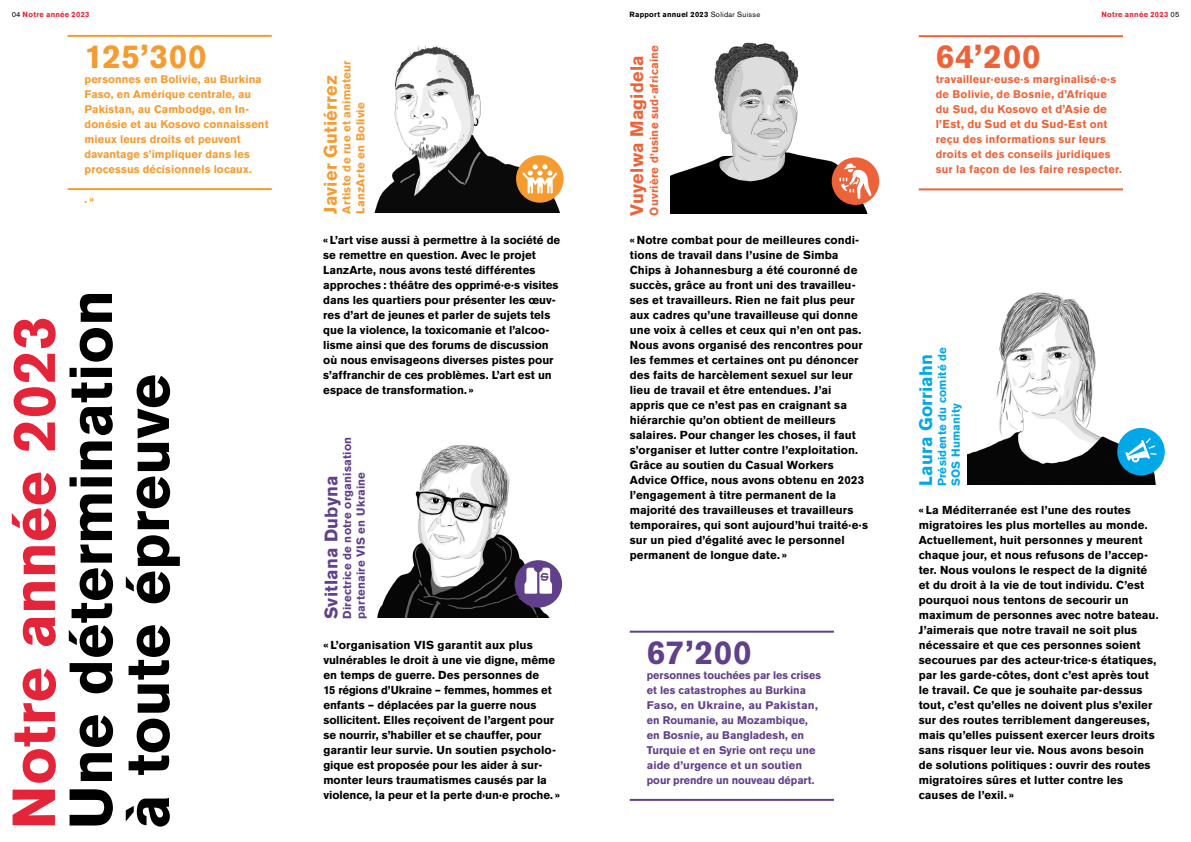
<style>
.page{position:relative;width:1191px;height:842px;background:#fff}
.page>*{position:absolute;margin:0;border:0;box-sizing:border-box;transform-origin:0 0}
.t1{font:700 60px/57px "Akzidenz Grotesk BE";letter-spacing:.005em;color:#000001}
.t2{font:700 60px "Akzidenz Grotesk BE";letter-spacing:.005em;color:#e42439}
.t3{font:700 33px "Akzidenz Grotesk BE";letter-spacing:.02em;color:#f69b30}
.t4{font:700 33px "Akzidenz Grotesk BE";color:#60408b}
.t5{font:700 33px "Akzidenz Grotesk BE";color:#ed6339}
.t6{font:700 18px "Akzidenz Grotesk BE";letter-spacing:.015em;color:#f69b30}
.t7{font:700 18px "Akzidenz Grotesk BE";letter-spacing:.015em;color:#ed6339}
.t8{font:700 18px "Akzidenz Grotesk BE";letter-spacing:.01em;color:#60408b}
.t9{font:700 18px "Akzidenz Grotesk BE";letter-spacing:.01em;color:#00a8e8}
.t10{font:700 11.5px/15px "Akzidenz Grotesk BE";letter-spacing:.005em;color:#000001}
.t11{font:700 11.5px "Akzidenz Grotesk BE";letter-spacing:.015em;color:#ed6339}
.t12{font:700 11.5px/13.8px "Akzidenz Grotesk BE";letter-spacing:.015em;color:#60408b}
.t13{font:700 11.5px/13.8px "Akzidenz Grotesk BE";letter-spacing:.02em;color:#f69b30}
.t14{font:700 11.5px/13.8px "Akzidenz Grotesk BE";letter-spacing:.02em;color:#00a8e8}
.t15{font:700 11px/15px "Akzidenz Grotesk BE";letter-spacing:.005em;color:#60408b}
.t16{font:700 11px/15px "Akzidenz Grotesk BE";letter-spacing:.01em;color:#f69b30}
.t17{font:700 11px/15px "Akzidenz Grotesk BE";letter-spacing:.02em;color:#ed6339}
.t18{font:700 7.5px "Akzidenz Grotesk BE";letter-spacing:.04em;color:#e42439}
.t19{font:700 7.5px "Akzidenz Grotesk BE";letter-spacing:.035em;color:#000001}
.s1{font-weight:400}
.s2{font-weight:400;color:#000001}
.s3{font-size:11.5px}
.s4{font-size:11px}
</style>
<div class="page">
<hr style="left:68px;top:35px;width:204px;height:2px;background:#f69b30">
<hr style="left:68px;top:188px;width:204px;height:2px;background:#f69b30">
<hr style="left:630px;top:631px;width:204px;height:2px;background:#60408b">
<hr style="left:630px;top:799px;width:204px;height:2px;background:#60408b">
<img style="left:374px;top:45px;width:186px;height:168px">
<div style="left:516px;top:155px;width:48px;height:48px;background:#f69b30;border-radius:50%"></div>
<svg style="left:522px;top:164px;width:35px;height:30px"></svg>
<hr style="left:918px;top:35px;width:205px;height:2px;background:#ed6339">
<hr style="left:918px;top:188px;width:205px;height:2px;background:#ed6339">
<img style="left:671px;top:42px;width:209px;height:172px">
<div style="left:831px;top:157px;width:48px;height:48px;background:#ed6339;border-radius:50%"></div>
<svg style="left:839px;top:163px;width:32px;height:36px"></svg>
<img style="left:967px;top:292px;width:198px;height:192px">
<div style="left:1117px;top:428px;width:48px;height:48px;background:#00a8e8;border-radius:50%"></div>
<svg style="left:1125px;top:438px;width:31px;height:25px"></svg>
<img style="left:377px;top:445px;width:186px;height:173px">
<div style="left:514px;top:560px;width:48px;height:48px;background:#60408b;border-radius:50%"></div>
<svg style="left:524px;top:568px;width:28px;height:26px"></svg>
<p class="t19" style="left:629px;top:10px;width:132px">Rapport annuel 2023 <span class="s1">Solidar Suisse</span></p>
<p class="t18" style="left:12px;top:10px;width:79px"><span class="s2">04</span> Notre année 2023</p>
<p class="t18" style="left:1101px;top:10px;width:80px">Notre année 2023 <span class="s2">05</span></p>
<h2 class="t3" style="left:85px;top:37px;width:124px">125’300</h2>
<p class="t16" style="left:85px;top:72px;width:185px">personnes en Bolivie, au Burkina<br>Faso, en Amérique centrale, au<br>Pakistan, au Cambodge, en In&shy;donésie et au Kosovo connaissent mieux leurs droits et peuvent davantage s’impliquer dans les processus décisionnels locaux.</p>
<p class="t16" style="left:85px;top:192px;width:11px">.»</p>
<h2 class="t5" style="left:935px;top:38px;width:106px">64’200</h2>
<p class="t17" style="left:935px;top:72px;width:182px">travailleur·euse·s marginalisé·e·s de Bolivie, de Bosnie, d’Afrique du Sud, du Kosovo et <span class="s3">d’Asie de</span></p>
<p class="t11" style="left:935px;top:118px;width:173px">l’Est, du Sud et du Sud-Est <span class="s4">ont</span></p>
<p class="t17" style="left:935px;top:132px;width:187px">reçu des informations sur leurs droits et des conseils juridiques sur la façon de les faire respecter.</p>
<h3 class="t7" style="left:626px;top:216px;width:162px;rotate:-90deg">Vuyelwa Magidela</h3>
<p class="t11" style="left:647px;top:216px;width:172px;rotate:-90deg">Ouvrière d<span class="s4">’</span>usine sud-africaine</p>
<p class="t13" style="left:340px;top:214px;width:155px;rotate:-90deg">Artiste de rue et animateur<br>LanzArte en Bolivie</p>
<h3 class="t6" style="left:320px;top:214px;width:140px;rotate:-90deg">Javier Gutiérrez</h3>
<h1 class="t2" style="left:-1px;top:829px;width:514px;rotate:-90deg">Notre année 2023</h1>
<h1 class="t1" style="left:63px;top:829px;width:541px;rotate:-90deg">Une détermination à toute épreuve</h1>
<p class="t10" style="left:323px;top:233px;width:238px">« L’art vise aussi à permettre à la société de se remettre en question. Avec le projet LanzArte, nous avons testé différentes approches : théâtre des opprimé·e·s visites dans les quartiers pour présenter les œuv&shy;res d’art de jeunes et parler de sujets tels que la violence, la toxicomanie et l’alcoo&shy;lisme ainsi que des forums de discussion où nous envisageons diverses pistes pour s’affranchir de ces problèmes. L’art est un espace de transformation. »</p>
<p class="t12" style="left:340px;top:619px;width:184px;rotate:-90deg">Directrice de notre organisation partenaire VIS en Ukraine</p>
<h3 class="t8" style="left:321px;top:619px;width:145px;rotate:-90deg">Svitlana Dubyna</h3>
<p class="t10" style="left:323px;top:638px;width:238px">« L’organisation VIS garantit aux plus vulnérables le droit à une vie digne, même en temps de guerre. Des personnes de<br>15 régions d’Ukraine – femmes, hommes et enfants – déplacées par la guerre nous sollicitent. Elles reçoivent de l’argent pour se nourrir, s’habiller et se chauffer, pour garantir leur survie. Un soutien psycholo&shy;gique est proposée pour les aider à sur&shy;monter leurs traumatismes causés par la violence, la peur et la perte d›un·e proche. »</p>
<p class="t10" style="left:630px;top:232px;width:240px">« Notre combat pour de meilleures condi&shy;tions de travail dans l’usine de Simba Chips à Johannesburg a été couronné de succès, grâce au front uni des travailleu&shy;ses et travailleurs. Rien ne fait plus peur aux cadres qu’une travailleuse qui donne une voix à celles et ceux qui n’en ont pas.<br>Nous avons organisé des rencontres pour les femmes et certaines ont pu dénoncer des faits de harcèlement sexuel sur leur lieu de travail et être entendues. J’ai appris que ce n’est pas en craignant sa hiérarchie qu’on obtient de meilleurs salaires. Pour changer les choses, il faut s’organiser et lutter contre l’exploitation.<br>Grâce au soutien du Casual Workers Advice Office, nous avons obtenu en 2023 l’engagement à titre permanent de la majorité des travailleuses et travailleurs temporaires, qui sont aujourd’hui traité·e·s sur un pied d’égalité avec le personnel permanent de longue date. »</p>
<h2 class="t4" style="left:647px;top:633px;width:106px">67’200</h2>
<p class="t15" style="left:647px;top:668px;width:176px">personnes touchées par les crises et les catastrophes au Burkina<br>Faso, en Ukraine, au Pakistan, en Roumanie, au Mozambique, en Bosnie, au Bangladesh, en<br>Turquie et en Syrie ont reçu une aide d’urgence et un soutien pour prendre un nouveau départ.</p>
<h3 class="t9" style="left:915px;top:486px;width:134px;rotate:-90deg">Laura Gorriahn</h3>
<p class="t14" style="left:935px;top:486px;width:140px;rotate:-90deg">Présidente du comité de<br>SOS Humanity</p>
<p class="t10" style="left:918px;top:503px;width:241px">« La Méditerranée est l’une des routes migratoires les plus mortelles au monde.<br>Actuellement, huit personnes y meurent chaque jour, et nous refusons de l’accep&shy;ter. Nous voulons le respect de la dignité et du droit à la vie de tout individu. C’est pourquoi nous tentons de secourir un maximum de personnes avec notre bateau.<br>J’aimerais que notre travail ne soit plus nécessaire et que ces personnes soient secourues par des acteur·trice·s étatiques, par les garde-côtes, dont c’est après tout le travail. Ce que je souhaite par-dessus tout, c’est qu’elles ne doivent plus s’exiler sur des routes terriblement dangereuses, mais qu’elles puissent exercer leurs droits sans risquer leur vie. Nous avons besoin de solutions politiques : ouvrir des routes migratoires sûres et lutter contre les causes de l’exil. »</p>
</div>
